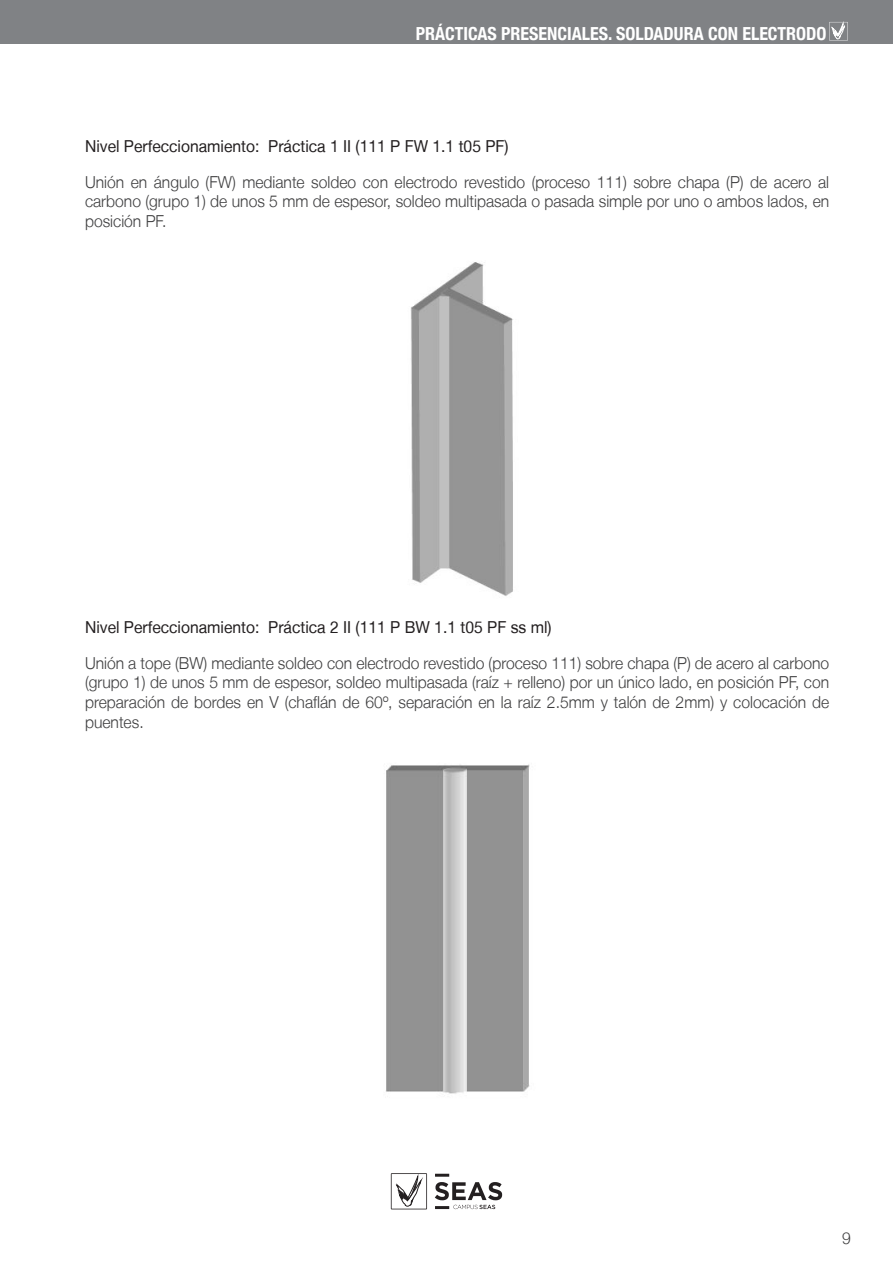
<style>
.page{position:relative;width:893px;height:1263px;background:#fff}
.page>*{position:absolute;margin:0;border:0;box-sizing:border-box;transform-origin:0 0}
.t1{font:700 condensed 18px "Helvetica Neue LT";color:#fff}
.CUERPO_CONTENIDO{font:300 16.5px/19.8px "Helvetica Neue LT";color:#3e3e3f;text-align:justify;scale:.95 1}
.CUERPO_CONTENIDO-2{font:16.5px "Helvetica Neue LT";color:#231f20;scale:.95 1}
</style>
<div class="page">
<div style="left:0;top:0;width:893px;height:44px;background:#808285"></div>
<hr style="left:435px;top:1174px;width:14px;height:3px;background:#231f20">
<svg style="left:435px;top:1182px;width:67px;height:27px"></svg>
<svg style="left:391px;top:1173px;width:36px;height:36px"></svg>
<svg style="left:829px;top:22px;width:19px;height:19px"></svg>
<img style="left:410px;top:262px;width:103px;height:334px">
<img style="left:386px;top:764px;width:144px;height:330px">
<p class="t1" style="left:416px;top:23px;width:412px">PRÁCTICAS PRESENCIALES. SOLDADURA CON ELECTRODO</p>
<p class="CUERPO_CONTENIDO-2" style="left:85px;top:136px;width:447px">Nivel Perfeccionamiento: Práctica 1 II (111 P FW 1.1 t05 PF)</p>
<p class="CUERPO_CONTENIDO" style="left:85px;top:172px;width:785px">Unión en ángulo (FW) mediante soldeo con electrodo revestido (proceso 111) sobre chapa (P) de acero al carbono (grupo 1) de unos 5 mm de espesor, soldeo multipasada o pasada simple por uno o ambos lados, en posición PF.</p>
<p class="CUERPO_CONTENIDO-2" style="left:85px;top:617px;width:493px">Nivel Perfeccionamiento: Práctica 2 II (111 P BW 1.1 t05 PF ss ml)</p>
<p class="CUERPO_CONTENIDO" style="left:85px;top:652px;width:785px">Unión a tope (BW) mediante soldeo con electrodo revestido (proceso 111) sobre chapa (P) de acero al carbono (grupo 1) de unos 5 mm de espesor, soldeo multipasada (raíz + relleno) por un único lado, en posición PF, con preparación de bordes en V (chaflán de 60º, separación en la raíz 2.5mm y talón de 2mm) y colocación de puentes.</p>
<p class="CUERPO_CONTENIDO" style="left:842px;top:1227px;width:11px">9</p>
</div>
